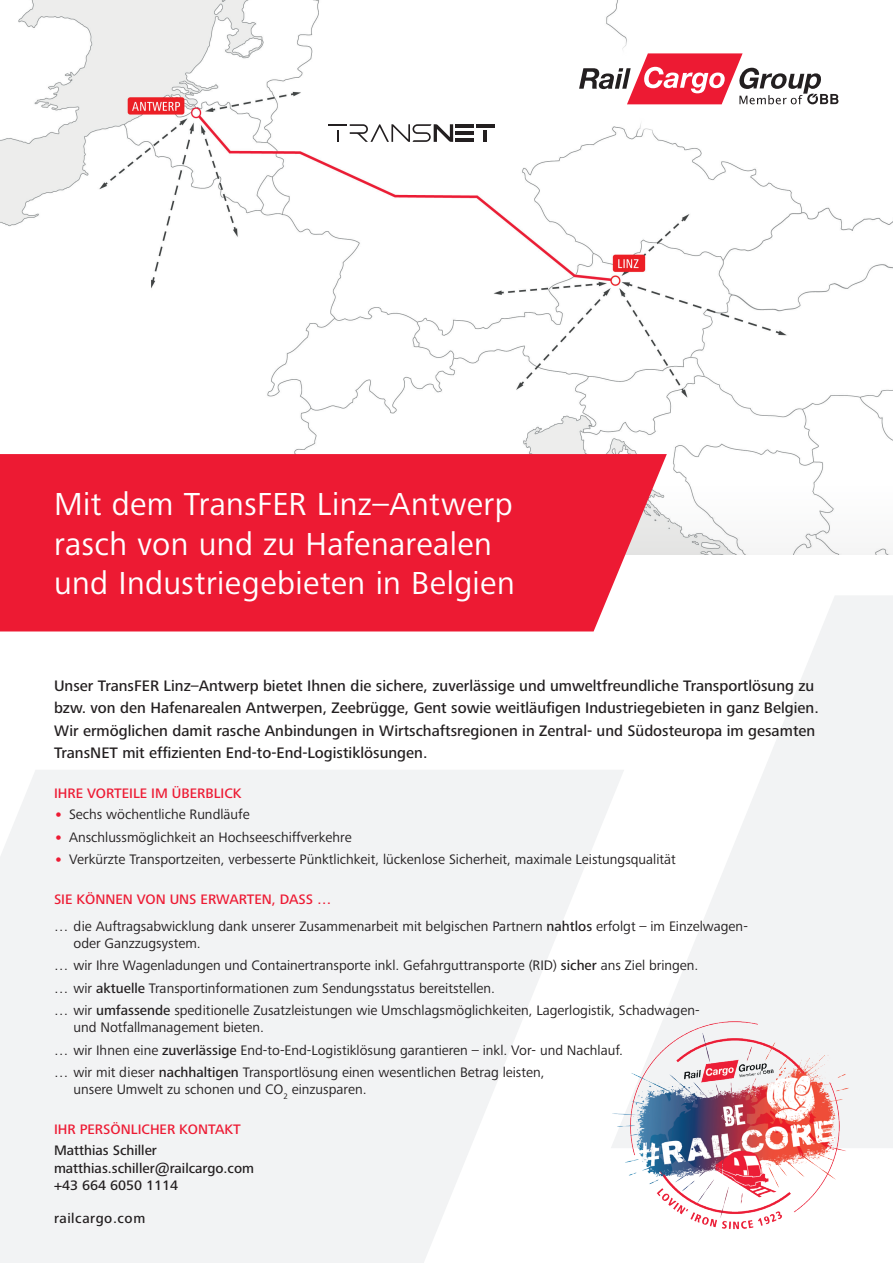
<style>
.page{position:relative;width:893px;height:1263px;background:#fff}
.page>*{position:absolute;margin:0;border:0;box-sizing:border-box;transform-origin:0 0}
.t1{font:33px/39.6px "Frutiger Next Pro";letter-spacing:.01em;color:#fff}
.t2{font:500 15.75px/22.5px "Frutiger Next Pro";color:#231f20}
.t3{font:14.25px/22.5px "Frutiger Next Pro";color:#231f20}
.t4{font:500 14.25px/17.1px "Frutiger Next Pro";color:#231f20}
.t5{font:500 14.25px "Frutiger Next Pro";color:#ed1a33}
.t6{font:500 14.25px "Frutiger Next Pro";letter-spacing:.04em;color:#231f20}
.s1{font-weight:800;color:#ed1a33}
.s2{font-weight:500;color:#ed1a33}
.s3{font-weight:500}
</style>
<div class="page">
<img style="left:0;top:0;width:893px;height:485px">
<svg style="left:667px;top:485px;width:226px;height:69px"></svg>
<svg style="left:671px;top:596px;width:222px;height:552px;fill:#f2f3f4"></svg>
<svg style="left:0;top:770px;width:624px;height:493px;fill:#f2f3f4"></svg>
<hr style="left:456px;top:139px;width:18px;height:3px;background:#231f20">
<hr style="left:456px;top:124px;width:18px;height:3px;background:#231f20">
<hr style="left:456px;top:131px;width:18px;height:4px;background:#231f20">
<hr style="left:476px;top:124px;width:18px;height:3px;background:#231f20">
<svg style="left:484px;top:130px;width:3px;height:12px"></svg>
<svg style="left:328px;top:124px;width:125px;height:18px"></svg>
<div style="left:0;top:454px;width:667px;height:177px;background:#ed1a33"></div>
<div style="left:567px;top:26px;width:307px;height:116px;background:#fff;border-radius:50%"></div>
<svg style="left:579px;top:53px;width:259px;height:51px"></svg>
<img style="left:609px;top:1000px;width:253px;height:252px">
<h1 class="t1" style="left:54px;top:484px;width:462px">Mit dem TransFER Linz–Antwerp rasch von und zu Hafenarealen und Industriegebieten in Belgien</h1>
<p class="t2" style="left:54px;top:674px;width:766px">Unser TransFER Linz–Antwerp bietet Ihnen die sichere, zuverlässige und umweltfreundliche Transportlösung zu bzw. von den Hafenarealen Antwerpen, Zeebrügge, Gent sowie weitläufigen Industriegebieten in ganz Belgien.<br>Wir ermöglichen damit rasche Anbindungen in Wirtschaftsregionen in Zentral- und Südosteuropa im gesamten TransNET mit effizienten End-to-End-Logistiklösungen.</p>
<p class="t5" style="left:54px;top:785px;width:189px">IHRE VORTEILE IM ÜBERBLICK</p>
<p class="t3" style="left:54px;top:803px;width:197px"><span class="s1">•</span> Sechs wöchentliche Rundläufe</p>
<p class="t3" style="left:54px;top:826px;width:299px"><span class="s1">•</span> Anschlussmöglichkeit an Hochseeschiffverkehre</p>
<p class="t3" style="left:54px;top:848px;width:623px"><span class="s1">•</span> Verkürzte Transportzeiten, verbesserte Pünktlichkeit, lückenlose Sicherheit, maximale Leistungsqualität</p>
<p class="t3" style="left:54px;top:886px;width:695px;line-height:26.7px"><span class="s2">SIE KÖNNEN VON UNS ERWARTEN, DASS …<br></span>… die Auftragsabwicklung dank unserer Zusammenarbeit mit belgischen Partnern <span class="s3">nahtlos</span> erfolgt – im Einzelwagen-</p>
<p class="t3" style="left:54px;top:932px;width:647px;text-indent:19px">oder Ganzzugsystem.<br>… wir Ihre Wagenladungen und Containertransporte inkl. Gefahrguttransporte (RID) <span class="s3">sicher</span> ans Ziel bringen. … wir <span class="s3">aktuelle</span> Transportinformationen zum Sendungsstatus bereitstellen.<br>… wir <span class="s3">umfassende</span> speditionelle Zusatzleistungen wie Umschlagsmöglichkeiten, Lagerlogistik, Schadwagen-</p>
<p class="t3" style="left:54px;top:1016px;width:570px;text-indent:19px">und Notfallmanagement bieten.<br>… wir Ihnen eine <span class="s3">zuverlässige</span> End-to-End-Logistiklösung garantieren – inkl. Vor- und Nachlauf. … wir mit dieser <span class="s3">nachhaltigen</span> Transportlösung einen wesentlichen Betrag leisten,</p>
<p class="t3" style="left:73px;top:1078px;width:295px">unsere Umwelt zu schonen und CO<sub>2</sub> einzusparen.</p>
<p class="t5" style="left:54px;top:1121px;width:188px">IHR PERSÖNLICHER KONTAKT</p>
<p class="t4" style="left:54px;top:1142px;width:202px">Matthias Schiller matthias.schiller@railcargo.com +43 664 6050 1114</p>
<p class="t6" style="left:54px;top:1210px;width:93px">railcargo.com</p>
</div>
